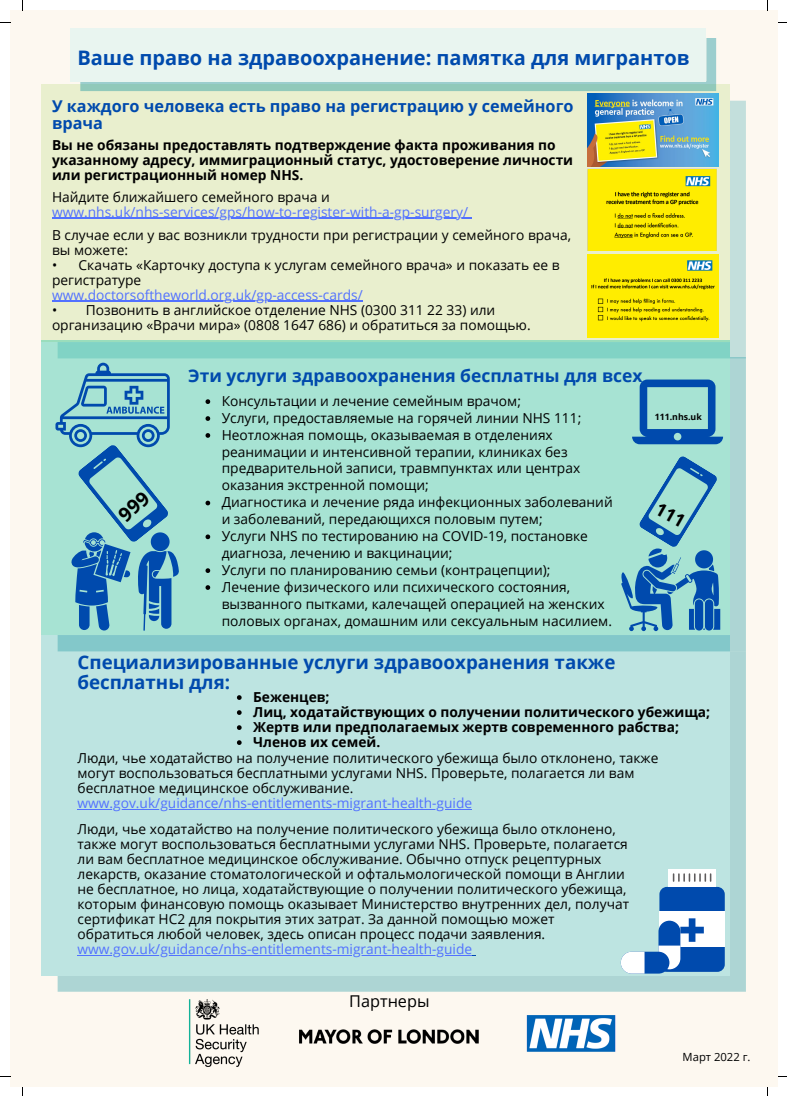
<style>
.page{position:relative;width:787px;height:1096px;background:#fff}
.page>*{position:absolute;margin:0;border:0;box-sizing:border-box;transform-origin:0 0}
.t1{font:700 20px "Open Sans";color:#004aad}
.t2{font:700 18.75px/19.8px "Open Sans";color:#004aad}
.t3{font:700 17.5px "Open Sans";color:#004aad}
.t4{font:700 16.25px/17.5px "Open Sans";color:#004aad}
.t5{font:16.25px "Open Sans";color:#000}
.t6{font:13.75px/15px "Open Sans";color:#000}
.t7{font:700 13.75px/15px "Open Sans";color:#000}
.t8{font:13.75px "Open Sans";color:#5271ff}
.t9{font:11.25px "Open Sans";color:#000}
.t10{font:700 8.75px "Open Sans";color:#000}
</style>
<div class="page">
<div style="left:10px;top:10px;width:768px;height:1076px;background:#fdf8f0"></div>
<div style="left:729px;top:101px;width:17px;height:256px;background:#c3dfdc"></div>
<div style="left:41px;top:84px;width:688px;height:258px;background:#e9efce"></div>
<div style="left:58px;top:651px;width:688px;height:340px;background:#add5d4"></div>
<div style="left:41px;top:635px;width:688px;height:340px;background:#bde4e1"></div>
<svg style="left:58px;top:357px;width:688px;height:294px;background:#90cccd"></svg>
<svg style="left:41px;top:340px;width:688px;height:295px;background:#a3e1d1"></svg>
<img style="left:588px;top:93px;width:130px;height:73px">
<div style="left:659px;top:886px;width:66px;height:85px;background:#004aad;border-radius:7px"></div>
<div style="left:668px;top:869px;width:48px;height:17px;background:#fff"></div>
<svg style="left:673px;top:874px;width:38px;height:7px"></svg>
<div style="left:659px;top:911px;width:66px;height:35px;background:#fff"></div>
<svg style="left:658px;top:918px;width:46px;height:51px"></svg>
<div style="left:621px;top:951px;width:48px;height:22px;background:#004aad;border-radius:11px"></div>
<svg style="left:621px;top:951px;width:23px;height:22px"></svg>
<svg style="left:632px;top:379px;width:91px;height:65px;background:#64a6c3"></svg>
<svg style="left:80px;top:38px;width:636px;height:53px;background:#9ccec4"></svg>
<div style="left:71px;top:28px;width:635px;height:53px;background:#e9f5f0"></div>
<img style="left:299px;top:1029px;width:180px;height:15px">
<img style="left:526px;top:1015px;width:90px;height:35px">
<img style="left:178px;top:986px;width:92px;height:81px">
<img style="left:588px;top:168px;width:128px;height:83px">
<img style="left:588px;top:254px;width:130px;height:83px">
<hr style="left:52px;top:217px;width:416px;height:2px;background:#5271ff">
<hr style="left:52px;top:301px;width:311px;height:1px;background:#5271ff">
<svg style="left:205px;top:399px;width:5px;height:5px"></svg>
<svg style="left:205px;top:416px;width:5px;height:5px"></svg>
<svg style="left:205px;top:433px;width:5px;height:5px"></svg>
<svg style="left:205px;top:500px;width:5px;height:5px"></svg>
<svg style="left:205px;top:534px;width:5px;height:5px"></svg>
<svg style="left:205px;top:568px;width:5px;height:5px"></svg>
<svg style="left:205px;top:585px;width:5px;height:5px"></svg>
<svg style="left:237px;top:695px;width:5px;height:4px"></svg>
<svg style="left:237px;top:710px;width:5px;height:4px"></svg>
<svg style="left:237px;top:725px;width:5px;height:5px"></svg>
<svg style="left:237px;top:740px;width:5px;height:5px"></svg>
<hr style="left:77px;top:809px;width:395px;height:1px;background:#5271ff">
<hr style="left:77px;top:954px;width:395px;height:1px;background:#5271ff">
<svg style="left:55px;top:362px;width:124px;height:268px;background:#7abac8"></svg>
<svg style="left:621px;top:454px;width:99px;height:177px;background:#75b5c7"></svg>
<p class="t1" style="left:77px;top:44px;width:614px">Ваше право на здравоохранение: памятка для мигрантов</p>
<p class="t4" style="left:52px;top:97px;width:523px">У каждого человека есть право на регистрацию у семейного врача</p>
<p class="t7" style="left:52px;top:137px;width:523px">Вы не обязаны предоставлять подтверждение факта проживания по указанному адресу, иммиграционный статус, удостоверение личности или регистрационный номер NHS.</p>
<p class="t6" style="left:52px;top:189px;width:279px">Найдите ближайшего семейного врача и</p>
<p class="t8" style="left:52px;top:202px;width:418px">www.nhs.uk/nhs-services/gps/how-to-register-with-a-gp-surgery/</p>
<p class="t6" style="left:52px;top:227px;width:521px">В случае если у вас возникли трудности при регистрации у семейного врача, вы можете:</p>
<p class="t6" style="left:52px;top:257px;width:509px">• Скачать «Карточку доступа к услугам семейного врача» и показать ее в регистратуре</p>
<p class="t8" style="left:52px;top:285px;width:312px">www.doctorsoftheworld.org.uk/gp-access-cards/</p>
<p class="t6" style="left:52px;top:302px;width:480px">• Позвонить в английское отделение NHS (0300 311 22 33) или организацию «Врачи мира» (0808 1647 686) и обратиться за помощью.</p>
<p class="t3" style="left:188px;top:363px;width:456px">Эти услуги здравоохранения бесплатны для всех</p>
<p class="t6" style="left:222px;top:393px;width:301px">Консультации и лечение семейным врачом;</p>
<p class="t6" style="left:222px;top:410px;width:361px">Услуги, предоставляемые на горячей линии NHS 111;</p>
<p class="t6" style="left:222px;top:426px;width:360px;line-height:16.9px">Неотложная помощь, оказываемая в отделениях реанимации и интенсивной терапии, клиниках без предварительной записи, травмпунктах или центрах оказания экстренной помощи;</p>
<p class="t6" style="left:222px;top:493px;width:392px;line-height:16.9px">Диагностика и лечение ряда инфекционных заболеваний и заболеваний, передающихся половым путем;</p>
<p class="t6" style="left:222px;top:527px;width:368px;line-height:16.9px">Услуги NHS по тестированию на COVID-19, постановке диагноза, лечению и вакцинации;</p>
<p class="t6" style="left:222px;top:562px;width:330px">Услуги по планированию семьи (контрацепции);</p>
<p class="t6" style="left:222px;top:578px;width:392px;line-height:16.9px">Лечение физического или психического состояния, вызванного пытками, калечащей операцией на женских половых органах, домашним или сексуальным насилием.</p>
<p class="t10" style="left:655px;top:410px;width:49px">111.nhs.uk</p>
<p class="t2" style="left:77px;top:652px;width:539px">Специализированные услуги здравоохранения также бесплатны для:</p>
<p class="t7" style="left:253px;top:689px;width:78px">Беженцев;</p>
<p class="t7" style="left:253px;top:704px;width:458px">Лиц, ходатайствующих о получении политического убежища;</p>
<p class="t7" style="left:253px;top:719px;width:427px">Жертв или предполагаемых жертв современного рабства;</p>
<p class="t7" style="left:253px;top:734px;width:129px">Членов их семей.</p>
<p class="t6" style="left:77px;top:750px;width:582px">Люди, чье ходатайство на получение политического убежища было отклонено, также могут воспользоваться бесплатными услугами NHS. Проверьте, полагается ли вам бесплатное медицинское обслуживание.</p>
<p class="t8" style="left:77px;top:793px;width:396px">www.gov.uk/guidance/nhs-entitlements-migrant-health-guide</p>
<p class="t6" style="left:77px;top:821px;width:553px">Люди, чье ходатайство на получение политического убежища было отклонено, также могут воспользоваться бесплатными услугами NHS. Проверьте, полагается ли вам бесплатное медицинское обслуживание. Обычно отпуск рецептурных лекарств, оказание стоматологической и офтальмологической помощи в Англии не бесплатное, но лица, ходатайствующие о получении политического убежища, которым финансовую помощь оказывает Министерство внутренних дел, получат сертификат HC2 для покрытия этих затрат. За данной помощью может обратиться любой человек, здесь описан процесс подачи заявления.</p>
<p class="t8" style="left:77px;top:939px;width:396px">www.gov.uk/guidance/nhs-entitlements-migrant-health-guide</p>
<p class="t5" style="left:349px;top:989px;width:82px">Партнеры</p>
<p class="t9" style="left:683px;top:1048px;width:69px">Март 2022 г.</p>
</div>
